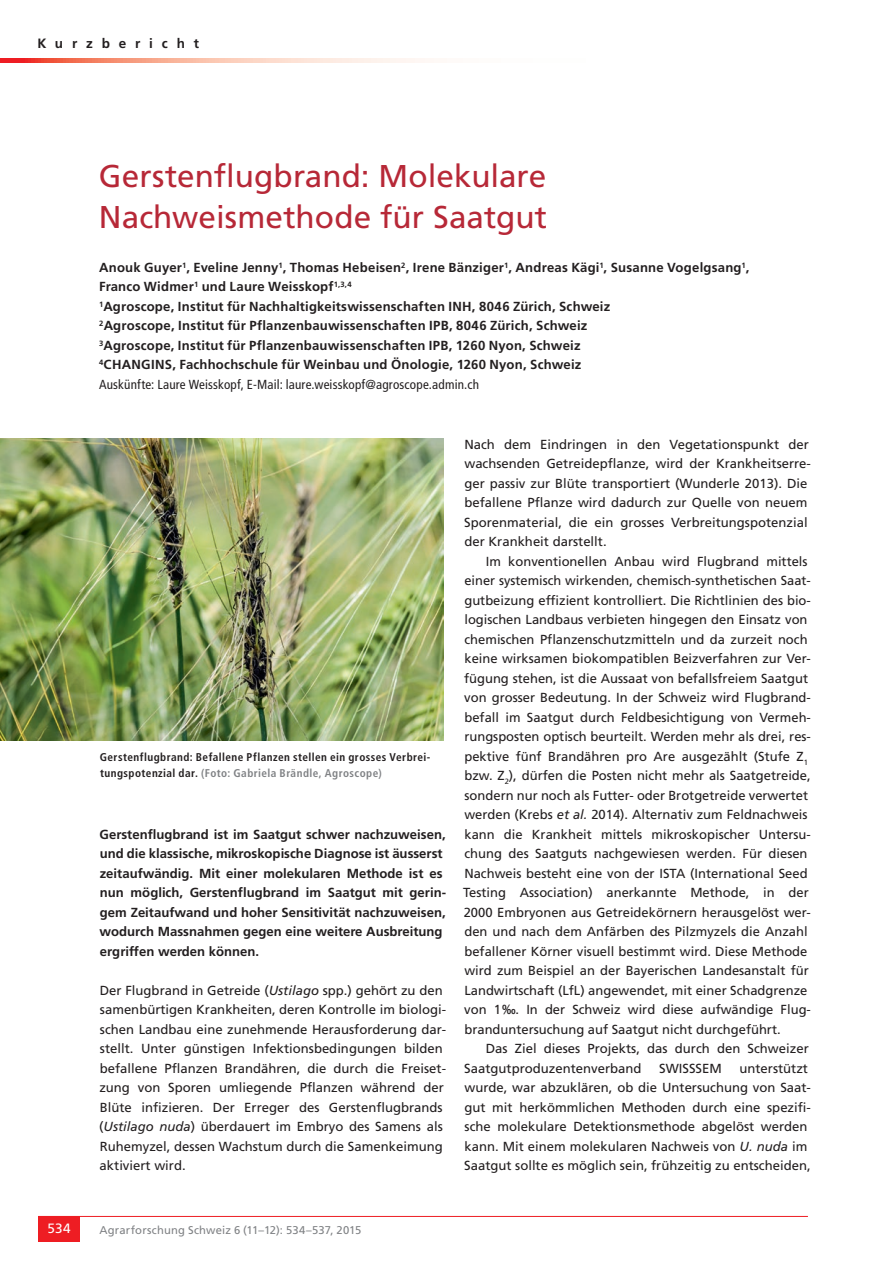
<style>
.page{position:relative;width:893px;height:1263px;background:#fff}
.page>*{position:absolute;margin:0;border:0;box-sizing:border-box;transform-origin:0 0}
.t1{font:31.5px/40.5px "Frutiger LT Std";color:#b72837}
.t2{font:700 13.5px "Frutiger LT Std";letter-spacing:.655em;color:#231f20}
.t3{font:13.5px "Frutiger LT Std";color:#fff}
.t4{font:13.2px/19.5px "Frutiger LT Std";color:#231f20}
.t5{font:700 13.2px/19.5px "Frutiger LT Std";letter-spacing:.01em;color:#231f20}
.t6{font:700 condensed 11.25px/16.5px "Frutiger LT Std";letter-spacing:.04em;color:#231f20}
.t7{font:11.25px "Frutiger LT Std";letter-spacing:.015em;color:#808285}
.s1{font-weight:400;font-stretch:condensed}
.s2{color:#808285}
.s3{font-style:italic}
</style>
<div class="page">
<hr style="left:38px;top:1216px;width:770px;height:1px;background:#ee1d23">
<div style="left:38px;top:1216px;width:42px;height:26px;background:#ee1d23"></div>
<svg style="left:0;top:58px;width:425px;height:5px"></svg>
<img style="left:0;top:439px;width:443px;height:302px">
<p class="t2" style="left:37px;top:36px;width:163px">Kurzbericht</p>
<h1 class="t1" style="left:99px;top:156px;width:450px">Gerstenflugbrand: Molekulare<br>Nachweismethode für Saatgut</h1>
<p class="t5" style="left:99px;top:258px;width:652px">Anouk Guyer<sup>1</sup>, Eveline Jenny<sup>1</sup>, Thomas Hebeisen<sup>2</sup>, Irene Bänziger<sup>1</sup>, Andreas Kägi<sup>1</sup>, Susanne Vogelgsang<sup>1</sup>, Franco Widmer<sup>1</sup> und Laure Weisskopf<sup>1,3,4<br>1</sup>Agroscope, Institut für Nachhaltigkeitswissenschaften INH, 8046 Zürich, Schweiz<br><sup>2</sup>Agroscope, Institut für Pflanzenbauwissenschaften IPB, 8046 Zürich, Schweiz<br><sup>3</sup>Agroscope, Institut für Pflanzenbauwissenschaften IPB, 1260 Nyon, Schweiz<br><sup>4</sup>CHANGINS, Fachhochschule für Weinbau und Önologie, 1260 Nyon, Schweiz<br><span class="s1">Auskünfte: Laure Weisskopf, E-Mail: laure.weisskopf@agroscope.admin.ch</span></p>
<p class="t6" style="left:100px;top:749px;width:332px">Gerstenflugbrand: Befallene Pflanzen stellen ein grosses Verbrei&shy;tungspotenzial dar. <span class="s2">(Foto: Gabriela Brändle, Agroscope)</span></p>
<p class="t5" style="left:100px;top:824px;width:348px">Gerstenflugbrand ist im Saatgut schwer nachzuweisen, und die klassische, mikroskopische Diagnose ist äusserst zeitaufwändig. Mit einer molekularen Methode ist es nun möglich, Gerstenflugbrand im Saatgut mit gerin&shy;gem Zeitaufwand und hoher Sensitivität nachzuweisen, wodurch Massnahmen gegen eine weitere Ausbreitung ergriffen werden können.</p>
<p class="t4" style="left:99px;top:980px;width:348px">Der Flugbrand in Getreide (<span class="s3">Ustilago</span> spp.) gehört zu den samenbürtigen Krankheiten, deren Kontrolle im biologi&shy;schen Landbau eine zunehmende Herausforderung dar&shy;stellt. Unter günstigen Infektionsbedingungen bilden befallene Pflanzen Brandähren, die durch die Freiset&shy;zung von Sporen umliegende Pflanzen während der Blüte infizieren. Der Erreger des Gerstenflugbrands (<span class="s3">Ustilago nuda</span>) überdauert im Embryo des Samens als Ruhemyzel, dessen Wachstum durch die Samenkeimung aktiviert wird.</p>
<p class="t4" style="left:464px;top:434px;width:348px">Nach dem Eindringen in den Vegetationspunkt der wachsenden Getreidepflanze, wird der Krankheitserre&shy;ger passiv zur Blüte transportiert (Wunderle 2013). Die befallene Pflanze wird dadurch zur Quelle von neuem Sporenmaterial, die ein grosses Verbreitungspotenzial der Krankheit darstellt.</p>
<p class="t4" style="left:463px;top:551px;width:349px;text-indent:23px">Im konventionellen Anbau wird Flugbrand mittels einer systemisch wirkenden, chemisch-synthetischen Saat&shy;gutbeizung effizient kontrolliert. Die Richtlinien des bio&shy;logischen Landbaus verbieten hingegen den Einsatz von chemischen Pflanzenschutzmitteln und da zurzeit noch keine wirksamen biokompatiblen Beizverfahren zur Ver&shy;fügung stehen, ist die Aussaat von befallsfreiem Saatgut von grosser Bedeutung. In der Schweiz wird Flugbrand&shy;befall im Saatgut durch Feldbesichtigung von Vermeh&shy;rungsposten optisch beurteilt. Werden mehr als drei, res&shy;pektive fünf Brandähren pro Are ausgezählt (Stufe Z<sub>1 </sub>bzw. Z<sub>2</sub>), dürfen die Posten nicht mehr als Saatgetreide, sondern nur noch als Futter- oder Brotgetreide verwertet werden (Krebs <span class="s3">et al.</span> 2014). Alternativ zum Feldnachweis kann die Krankheit mittels mikroskopischer Untersu&shy;chung des Saatguts nachgewiesen werden. Für diesen Nachweis besteht eine von der ISTA (International Seed Testing Association) anerkannte Methode, in der 2000 Embryonen aus Getreidekörnern herausgelöst wer&shy;den und nach dem Anfärben des Pilzmyzels die Anzahl befallener Körner visuell bestimmt wird. Diese Methode wird zum Beispiel an der Bayerischen Landesanstalt für Landwirtschaft (LfL) angewendet, mit einer Schadgrenze von 1‰. In der Schweiz wird diese aufwändige Flug&shy;branduntersuchung auf Saatgut nicht durchgeführt.</p>
<p class="t4" style="left:464px;top:1039px;width:346px;text-indent:21px">Das Ziel dieses Projekts, das durch den Schweizer<br>Saatgutproduzentenverband</p>
<p class="t4" style="left:659px;top:1058px;width:64px">SWISSSEM</p>
<p class="t4" style="left:464px;top:1058px;width:348px;text-indent:275px">unterstützt wurde, war abzuklären, ob die Untersuchung von Saat&shy;gut mit herkömmlichen Methoden durch eine spezifi&shy;sche molekulare Detektionsmethode abgelöst werden kann. Mit einem molekularen Nachweis von <span class="s3">U. nuda</span> im Saatgut sollte es möglich sein, frühzeitig zu entscheiden,</p>
<p class="t3" style="left:47px;top:1221px;width:25px">534</p>
<p class="t7" style="left:99px;top:1223px;width:263px">Agrarforschung Schweiz 6 (11–12): 534–537, 2015</p>
</div>
